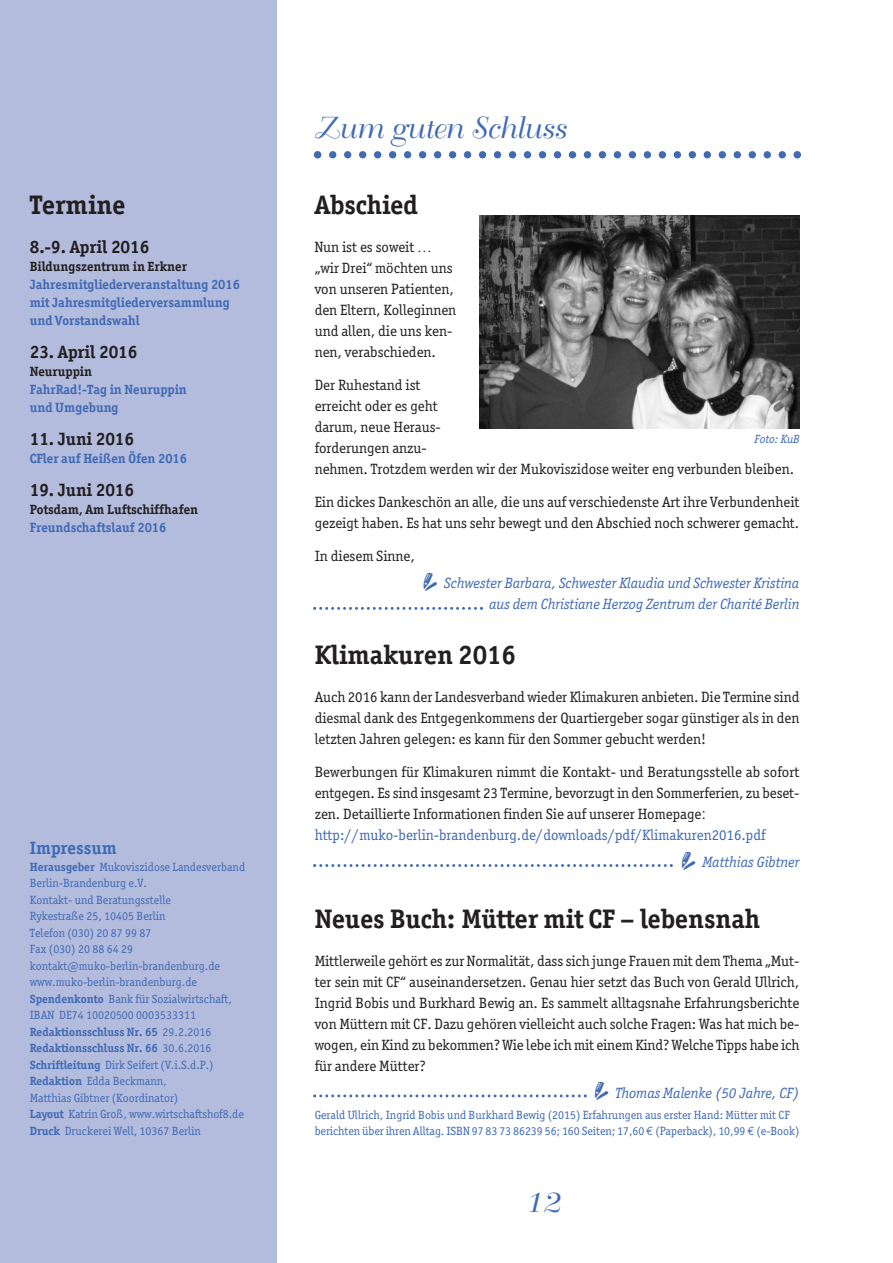
<style>
.page{position:relative;width:893px;height:1263px;background:#fff}
.page>*{position:absolute;margin:0;border:0;box-sizing:border-box;transform-origin:0 0}
.t1{font:30px "Bellevue";color:#406ab4}
.t2{font:30px "Bellevue";color:#406ab4;scale:1.08 1}
.t3{font:700 27px "Officina Serif";color:#231f20}
.t4{font:700 18px "Officina Serif";color:#231f20}
.t5{font:700 18px "Officina Serif";color:#406ab4}
.t6{font:15px/21px "Officina Serif";color:#231f20}
.t7{font:italic 15px/21px "Officina Serif";color:#406ab4;text-align:right}
.t8{font:700 13.5px/18px "Officina Serif";color:#406ab4}
.t9{font:700 13.5px "Officina Serif";color:#231f20}
.t10{font:12px/16.5px "Officina Serif";color:#406ab4}
.t11{font:italic 12px "Officina Serif";color:#406ab4}
.s1{font-weight:700}
.s2{font-family:"Adobe Garamond Pro";font-style:italic}
.s3{font-family:"Yodle";font-style:normal;font-size:30px}
.s4{font-family:"Lucida Grande"}
.s5{color:#406ab4}
.s6{font-family:"Euro Mono"}
</style>
<div class="page">
<div style="left:0;top:0;width:276px;height:1263px;background:#b4bcde"></div>
<svg style="left:314px;top:151px;width:487px;height:8px"></svg>
<svg style="left:313px;top:607px;width:170px;height:3px"></svg>
<svg style="left:313px;top:864px;width:360px;height:3px"></svg>
<svg style="left:313px;top:1094px;width:274px;height:3px"></svg>
<img style="left:479px;top:215px;width:320px;height:213px">
<h2 class="t3" style="left:30px;top:189px;width:97px">Termine</h2>
<p class="t4" style="left:30px;top:237px;width:121px">8.-9. April 2016</p>
<p class="t9" style="left:30px;top:259px;width:159px">Bildungszentrum in Erkner</p>
<p class="t8" style="left:30px;top:276px;width:212px">Jahresmitgliederveranstaltung 2016 mit Jahresmitgliederversammlung und Vorstandswahl</p>
<p class="t4" style="left:30px;top:342px;width:109px">23. April 2016</p>
<p class="t9" style="left:30px;top:364px;width:64px">Neuruppin</p>
<p class="t8" style="left:30px;top:381px;width:159px">FahrRad!-Tag in Neuruppin und Umgebung</p>
<p class="t4" style="left:30px;top:429px;width:106px">11. Juni 2016</p>
<p class="t8" style="left:30px;top:450px;width:159px">CFler auf Heißen Öfen 2016</p>
<p class="t4" style="left:30px;top:480px;width:106px">19. Juni 2016</p>
<p class="t9" style="left:30px;top:502px;width:170px">Potsdam, Am Luftschiffhafen</p>
<p class="t8" style="left:30px;top:519px;width:138px">Freundschaftslauf 2016</p>
<p class="t5" style="left:30px;top:837px;width:88px">Impressum</p>
<p class="t10" style="left:30px;top:858px;width:217px"><span class="s1">Herausgeber</span> Mukoviszidose Landesverband Berlin-Brandenburg e.V.<br>Kontakt- und Beratungsstelle<br>Rykestraße 25, 10405 Berlin<br>Telefon (030) 20 87 99 87<br>Fax (030) 20 88 64 29 kontakt@muko-berlin-brandenburg.de www.muko-berlin-brandenburg.de <span class="s1">Spendenkonto</span> Bank für Sozialwirtschaft, IBAN DE74 10020500 0003533311<br><span class="s1">Redaktionsschluss Nr. 65</span> 29.2.2016<br><span class="s1">Redaktionsschluss Nr. 66</span> 30.6.2016<br><span class="s1">Schriftleitung</span> Dirk Seifert (V.i.S.d.P.)<br><span class="s1">Redaktion</span> Edda Beckmann,<br>Matthias Gibtner (Koordinator)<br><span class="s1">Layout</span> Katrin Groß, www.wirtschaftshof8.de <span class="s1">Druck</span> Druckerei Well, 10367 Berlin</p>
<h1 class="t1" style="left:313px;top:113px;width:254px">Zum guten Schluss</h1>
<h2 class="t3" style="left:315px;top:189px;width:105px">Abschied</h2>
<p class="t6" style="left:315px;top:236px;width:143px">Nun ist es soweit <span class="s2">… </span>„wir Drei“ möchten uns von unseren Patienten, den Eltern, Kolleginnen und allen, die uns ken&shy;nen, verabschieden.</p>
<p class="t6" style="left:315px;top:374px;width:481px">Der Ruhestand ist<br>erreicht oder es geht<br>darum, neue Heraus-<br>forderungen anzu-<br>nehmen. Trotzdem werden wir der Mukoviszidose weiter eng verbunden bleiben.</p>
<p class="t6" style="left:315px;top:491px;width:486px">Ein dickes Dankeschön an alle, die uns auf verschiedenste Art ihre Verbundenheit gezeigt haben. Es hat uns sehr bewegt und den Abschied noch schwerer gemacht.</p>
<p class="t6" style="left:315px;top:545px;width:102px">In diesem Sinne,</p>
<p class="t7" style="left:417px;top:572px;width:384px"><span class="s3">d</span>Schwester Barbara, Schwester Klaudia und Schwester Kristina aus dem Christiane Herzog Zentrum der Charité Berlin</p>
<h2 class="t3" style="left:315px;top:639px;width:203px">Klimakuren 2016</h2>
<p class="t6" style="left:315px;top:686px;width:486px;text-align:justify">Auch 2016 kann der Landesverband wieder Klimakuren anbieten. Die Termine sind diesmal dank des Entgegenkommens der Quartiergeber sogar günstiger als in den letzten Jahren gelegen: es kann für den Sommer gebucht werden!</p>
<p class="t6" style="left:315px;top:761px;width:486px">Bewerbungen für Klimakuren nimmt die Kontakt- und Beratungsstelle ab sofort entgegen. Es sind insgesamt 23 Termine, bevorzugt in den Sommerferien, zu beset&shy;zen. Detaillierte Informationen finden Sie auf unserer Homepage<span class="s4">: </span><span class="s5">http://muko-berlin-brandenburg.de/downloads/pdf/Klimakuren2016.pdf</span></p>
<p class="t7" style="left:675px;top:851px;width:126px"><span class="s3">d</span>Matthias Gibtner</p>
<p class="t11" style="left:754px;top:431px;width:47px">Foto: KuB</p>
<h2 class="t3" style="left:315px;top:903px;width:447px">Neues Buch: Mütter mit CF – lebensnah</h2>
<p class="t6" style="left:315px;top:950px;width:486px;text-align:justify">Mittlerweile gehört es zur Normalität, dass sich junge Frauen mit dem Thema „Mut&shy;ter sein mit CF“ auseinandersetzen. Genau hier setzt das Buch von Gerald Ullrich, Ingrid Bobis und Burkhard Bewig an. Es sammelt alltagsnahe Erfahrungsberichte von Müttern mit CF. Dazu gehören vielleicht auch solche Fragen: Was hat mich be&shy;wogen, ein Kind zu bekommen? Wie lebe ich mit einem Kind? Welche Tipps habe ich für andere Mütter?</p>
<p class="t7" style="left:588px;top:1082px;width:213px"><span class="s3">d</span>Thomas Malenke (50 Jahre, CF)</p>
<p class="t10" style="left:315px;top:1106px;width:486px">Gerald Ullrich, Ingrid Bobis und Burkhard Bewig (2015) Erfahrungen aus erster Hand: Mütter mit CF berichten über ihren Alltag. ISBN 97 83 73 86239 56; 160 Seiten; 17,60 <span class="s6">€</span> (Paperback), 10,99 <span class="s6">€</span> (e-Book)</p>
<h1 class="t2" style="left:523px;top:1187px;width:34px">12</h1>
</div>
